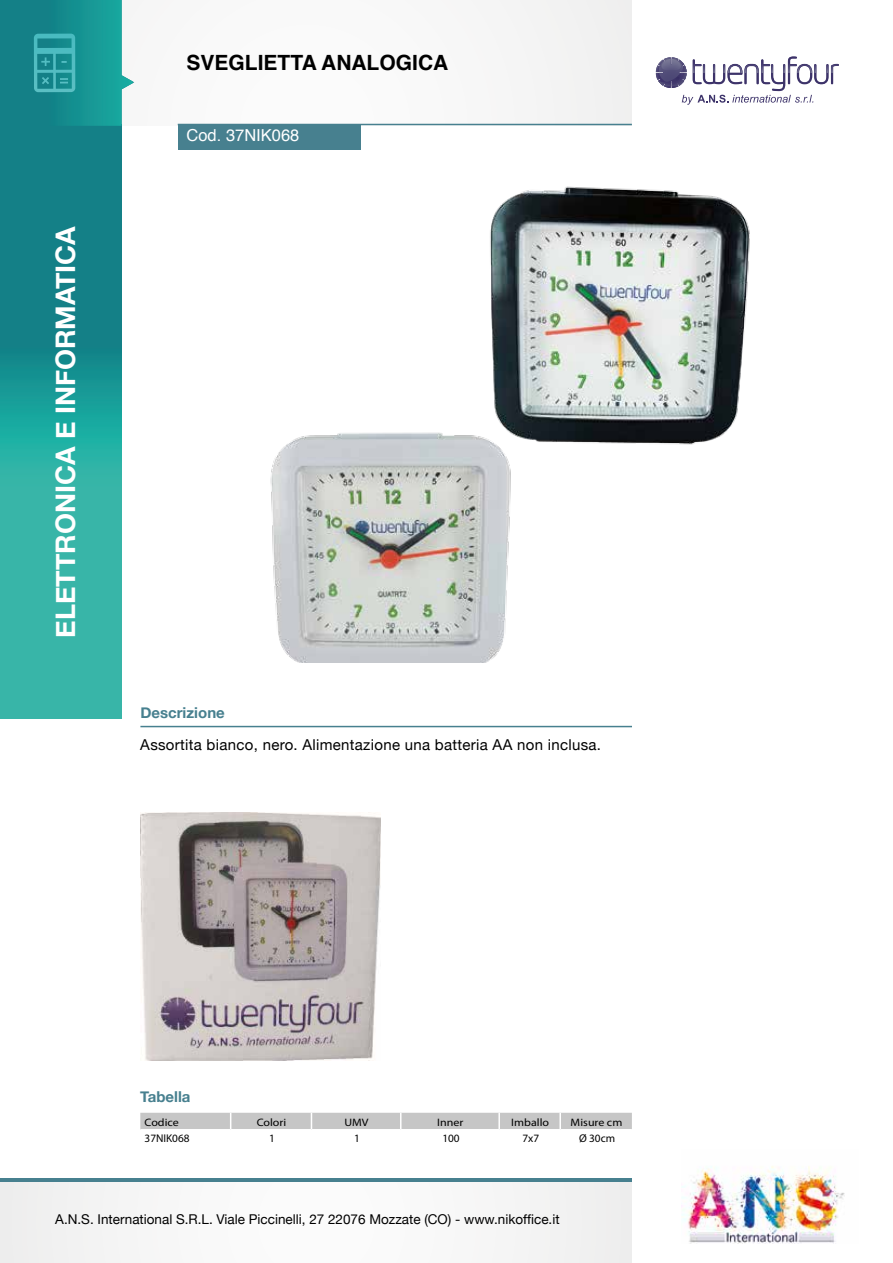
<style>
.page{position:relative;width:893px;height:1263px;background:#fff}
.page>*{position:absolute;margin:0;border:0;box-sizing:border-box;transform-origin:0 0}
.t1{font:700 27px "Helvetica Neue";color:#fff}
.t2{font:700 21px "Helvetica";color:#000}
.t3{font:16.5px "Helvetica";color:#fff}
.t4{font:15px "Helvetica Neue";letter-spacing:.02em;color:#000}
.t5{font:700 15px "Helvetica Neue";color:#47808f}
.t6{font:13.5px "Helvetica Neue";color:#000}
.t7{font:11.25px "Myriad Pro";color:#000}
.t8{font:10.8px "Myriad Pro";color:#000;scale:1.11 1}
</style>
<div class="page">
<div style="left:7px;top:0;width:625px;height:126px;background:#f8f8f8"></div>
<svg style="left:0;top:126px;width:121px;height:592px;background:#249c98"></svg>
<div style="left:0;top:1181px;width:632px;height:82px;background:#f7f7f7"></div>
<img style="left:682px;top:1166px;width:163px;height:77px">
<hr style="left:0;top:1179px;width:632px;height:3px;background:#47808f">
<hr style="left:178px;top:124px;width:454px;height:1px;background:#47808f">
<hr style="left:140px;top:726px;width:492px;height:1px;background:#47808f">
<img style="left:270px;top:186px;width:480px;height:476px">
<svg style="left:656px;top:56px;width:183px;height:49px"></svg>
<svg style="left:140px;top:1113px;width:492px;height:17px;background:#cacaca"></svg>
<img style="left:140px;top:812px;width:241px;height:249px">
<div style="left:178px;top:125px;width:182px;height:25px;background:#47808f"></div>
<svg style="left:0;top:0;width:134px;height:126px;background:#2c999a"></svg>
<h2 class="t2" style="left:187px;top:45px;width:263px">SVEGLIETTA ANALOGICA</h2>
<h1 class="t1" style="left:49px;top:638px;width:413px;rotate:-90deg">ELETTRONICA E INFORMATICA</h1>
<p class="t3" style="left:187px;top:122px;width:114px">Cod. 37NIK068</p>
<p class="t5" style="left:140px;top:703px;width:86px">Descrizione</p>
<p class="t4" style="left:140px;top:735px;width:462px">Assortita bianco, nero. Alimentazione una batteria AA non inclusa.</p>
<p class="t5" style="left:140px;top:1087px;width:52px">Tabella</p>
<p class="t8" style="left:145px;top:1115px;width:32px">Codice</p>
<p class="t8" style="left:257px;top:1115px;width:28px">Colori</p>
<p class="t8" style="left:344px;top:1115px;width:23px">UMV</p>
<p class="t8" style="left:437px;top:1115px;width:25px">Inner</p>
<p class="t8" style="left:511px;top:1115px;width:36px">Imballo</p>
<p class="t8" style="left:571px;top:1115px;width:48px">Misure cm</p>
<p class="t7" style="left:145px;top:1132px;width:47px">37NIK068</p>
<p class="t7" style="left:269px;top:1132px;width:7px">1</p>
<p class="t7" style="left:354px;top:1132px;width:7px">1</p>
<p class="t7" style="left:442px;top:1132px;width:19px">100</p>
<p class="t7" style="left:522px;top:1132px;width:18px">7x7</p>
<p class="t7" style="left:579px;top:1132px;width:38px">Ø 30cm</p>
<p class="t6" style="left:55px;top:1211px;width:506px">A.N.S. International S.R.L. Viale Piccinelli, 27 22076 Mozzate (CO) - www.nikoffice.it</p>
</div>
